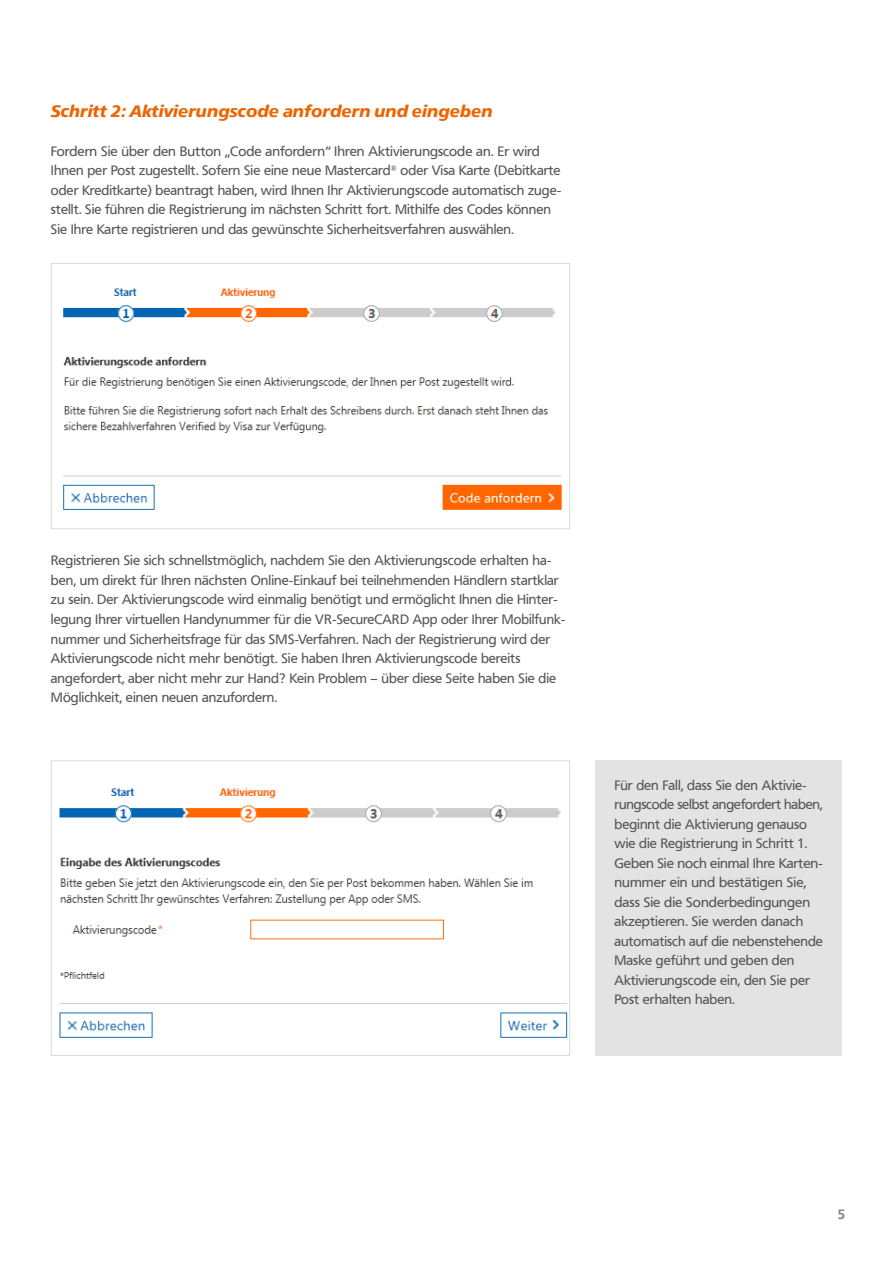
<style>
.page{position:relative;width:893px;height:1263px;background:#fff}
.page>*{position:absolute;margin:0;border:0;box-sizing:border-box;transform-origin:0 0}
.t1{font:italic 700 16.5px "Frutiger VR";color:#ec6502}
.t2{font:13.5px/19.5px "Frutiger VR";color:#565656}
.t3{font:700 13.5px "Frutiger VR";color:#878786}
</style>
<div class="page">
<div style="left:595px;top:760px;width:247px;height:296px;background:#e3e3e3"></div>
<img style="left:63px;top:288px;width:499px;height:222px">
<div style="left:51px;top:263px;width:519px;height:266px;border:1px solid #dadada"></div>
<img style="left:59px;top:788px;width:509px;height:250px">
<div style="left:51px;top:760px;width:519px;height:296px;border:1px solid #dadada"></div>
<p class="t1" style="left:51px;top:101px;width:443px">Schritt 2: Aktivierungscode anfordern und eingeben</p>
<p class="t2" style="left:51px;top:142px;width:512px">Fordern Sie über den Button „Code anfordern“ Ihren Aktivierungscode an. Er wird Ihnen per Post zugestellt. Sofern Sie eine neue Mastercard<sup>®</sup> oder Visa Karte (Debitkarte oder Kreditkarte) beantragt haben, wird Ihnen Ihr Aktivierungscode automatisch zuge&shy;stellt. Sie führen die Registrierung im nächsten Schritt fort. Mithilfe des Codes können Sie Ihre Karte registrieren und das gewünschte Sicherheitsverfahren auswählen.</p>
<p class="t2" style="left:51px;top:551px;width:516px">Registrieren Sie sich schnellstmöglich, nachdem Sie den Aktivierungscode erhalten ha&shy;ben, um direkt für Ihren nächsten Online-Einkauf bei teilnehmenden Händlern startklar zu sein. Der Aktivierungscode wird einmalig benötigt und ermöglicht Ihnen die Hinter&shy;legung Ihrer virtuellen Handynummer für die VR-SecureCARD App oder Ihrer Mobilfunk&shy;nummer und Sicherheitsfrage für das SMS-Verfahren. Nach der Registrierung wird der Aktivierungscode nicht mehr benötigt. Sie haben Ihren Aktivierungscode bereits angefordert, aber nicht mehr zur Hand? Kein Problem – über diese Seite haben Sie die Möglichkeit, einen neuen anzufordern.</p>
<p class="t2" style="left:614px;top:775px;width:210px">Für den Fall, dass Sie den Aktivie&shy;rungscode selbst angefordert haben, beginnt die Aktivierung genauso wie die Registrierung in Schritt 1.<br>Geben Sie noch einmal Ihre Karten&shy;nummer ein und bestätigen Sie, dass Sie die Sonderbedingungen akzeptieren. Sie werden danach automatisch auf die nebenstehende<br>Maske geführt und geben den<br>Aktivierungscode ein, den Sie per<br>Post erhalten haben.</p>
<p class="t3" style="left:838px;top:1206px;width:9px">5</p>
</div>
